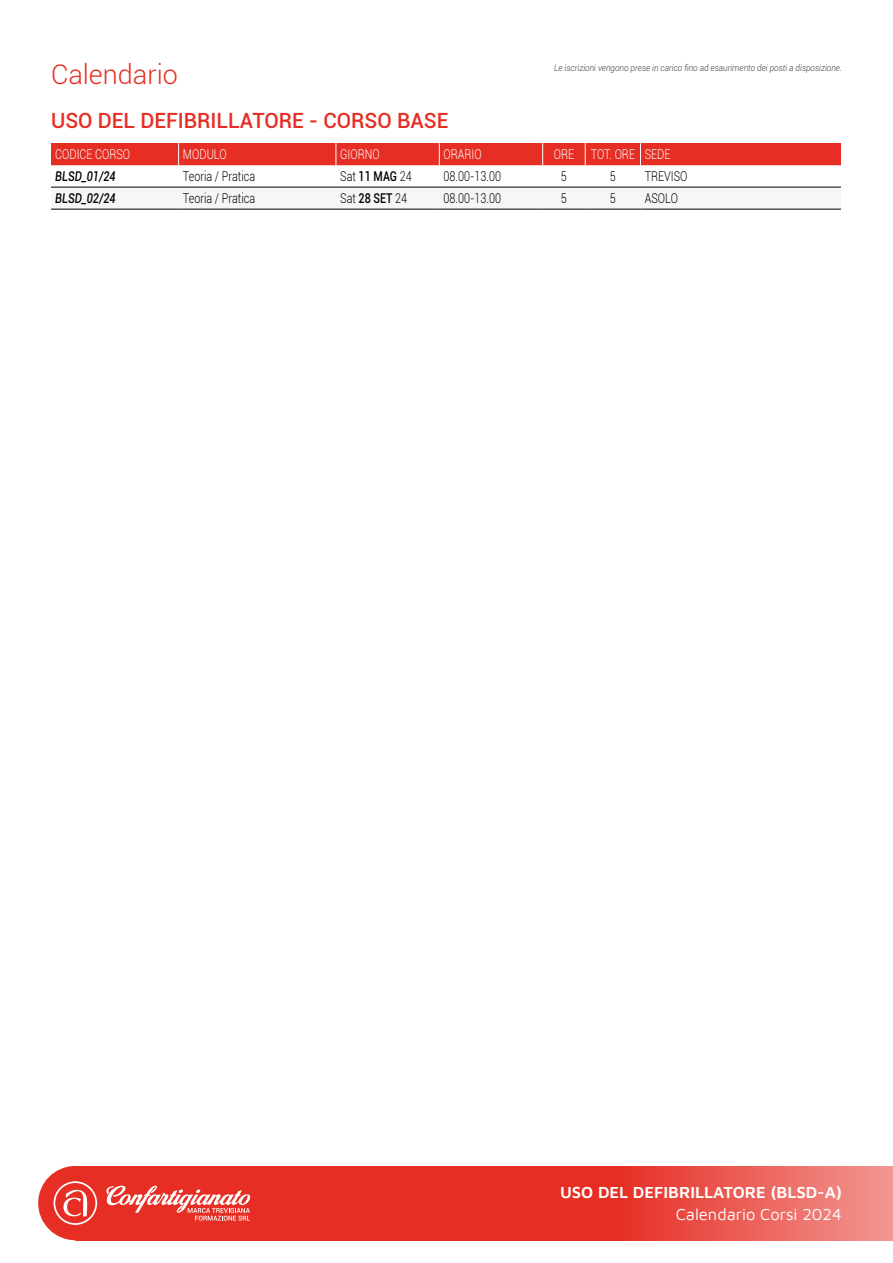
<style>
.page{position:relative;width:893px;height:1263px;background:#fff}
.page>*{position:absolute;margin:0;border:0;box-sizing:border-box;transform-origin:0 0}
.t1{font:300 27px "Roboto";color:#e62e24}
.t2{font:500 21px "Roboto";color:#e62e24}
.t3{font:600 16.5px "Maven Pro";color:#fff}
.t4{font:16.5px "Maven Pro";color:#fff}
.t5{font:300 13.5px "Roboto";color:#000;scale:.8 1}
.t6{font:300 13.5px "Roboto";color:#fff;scale:.8 1}
.t7{font:italic 500 13.5px "Roboto";color:#000;scale:.8 1}
.t8{font:italic 300 9px "Roboto";color:#3c3c3b;scale:.9 1}
.s1{font-weight:500}
</style>
<div class="page">
<svg style="left:51px;top:208px;width:790px;height:1px"></svg>
<div style="left:51px;top:143px;width:790px;height:22px;background:#e62e24"></div>
<hr style="left:51px;top:187px;width:128px;height:1px;background:#000">
<hr style="left:336px;top:187px;width:103px;height:1px;background:#000">
<hr style="left:585px;top:187px;width:55px;height:1px;background:#000">
<hr style="left:640px;top:187px;width:213px;height:1px;background:#000">
<hr style="left:179px;top:187px;width:157px;height:1px;background:#000">
<hr style="left:439px;top:187px;width:104px;height:1px;background:#000">
<hr style="left:543px;top:187px;width:42px;height:1px;background:#000">
<hr style="left:51px;top:209px;width:128px;height:1px;background:#000">
<hr style="left:179px;top:209px;width:157px;height:1px;background:#000">
<hr style="left:336px;top:209px;width:103px;height:1px;background:#000">
<hr style="left:439px;top:209px;width:104px;height:1px;background:#000">
<hr style="left:543px;top:209px;width:42px;height:1px;background:#000">
<hr style="left:585px;top:209px;width:55px;height:1px;background:#000">
<hr style="left:640px;top:209px;width:213px;height:1px;background:#000">
<div style="left:0;top:1166px;width:893px;height:74px;background:#e62e24"></div>
<svg style="left:625px;top:1166px;width:268px;height:75px;background:#ec645d"></svg>
<svg style="left:106px;top:1186px;width:144px;height:34px"></svg>
<svg style="left:0;top:1166px;width:97px;height:75px"></svg>
<h1 class="t1" style="left:51px;top:56px;width:128px">Calendario</h1>
<h2 class="t2" style="left:51px;top:105px;width:399px">USO DEL DEFIBRILLATORE - CORSO BASE</h2>
<p class="t8" style="left:554px;top:61px;width:321px">Le iscrizioni vengono prese in carico fino ad esaurimento dei posti a disposizione.</p>
<p class="t6" style="left:55px;top:145px;width:95px">CODICE CORSO</p>
<p class="t6" style="left:183px;top:145px;width:56px">MODULO</p>
<p class="t6" style="left:340px;top:145px;width:51px">GIORNO</p>
<p class="t6" style="left:444px;top:145px;width:49px">ORARIO</p>
<p class="t6" style="left:554px;top:145px;width:147px">ORE TOT. ORE SEDE</p>
<p class="t7" style="left:55px;top:167px;width:77px">BLSD_01/24</p>
<p class="t5" style="left:183px;top:167px;width:92px">Teoria / Pratica</p>
<p class="t5" style="left:340px;top:167px;width:91px">Sat <span class="s1">11 MAG</span> 24</p>
<p class="t5" style="left:444px;top:167px;width:73px">08.00-13.00</p>
<p class="t5" style="left:561px;top:167px;width:9px">5</p>
<p class="t5" style="left:610px;top:167px;width:9px">5</p>
<p class="t5" style="left:645px;top:167px;width:55px">TREVISO</p>
<p class="t7" style="left:55px;top:189px;width:77px">BLSD_02/24</p>
<p class="t5" style="left:183px;top:189px;width:92px">Teoria / Pratica</p>
<p class="t5" style="left:340px;top:189px;width:85px">Sat <span class="s1">28 SET</span> 24</p>
<p class="t5" style="left:444px;top:189px;width:73px">08.00-13.00</p>
<p class="t5" style="left:561px;top:189px;width:9px">5</p>
<p class="t5" style="left:610px;top:189px;width:9px">5</p>
<p class="t5" style="left:645px;top:189px;width:43px">ASOLO</p>
<p class="t3" style="left:560px;top:1181px;width:283px">USO DEL DEFIBRILLATORE (BLSD-A)</p>
<p class="t4" style="left:676px;top:1203px;width:168px">Calendario Corsi 2024</p>
</div>
